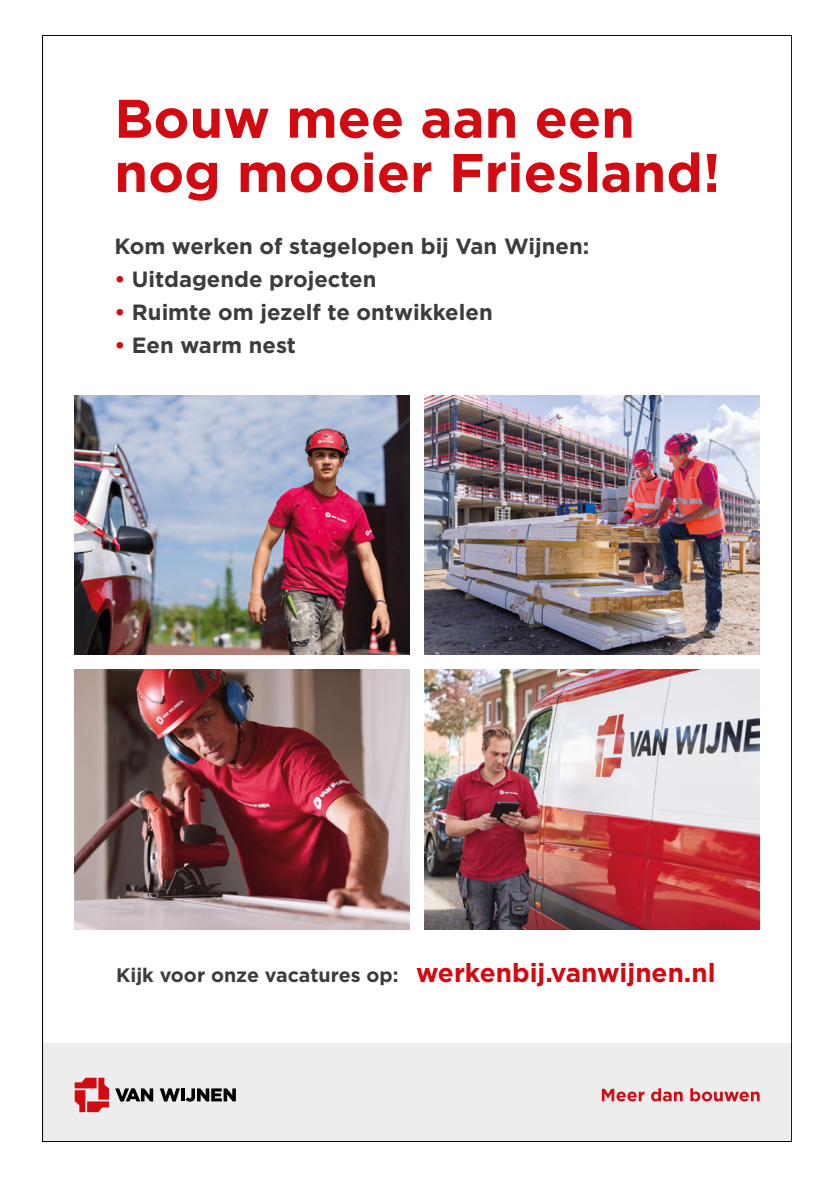
<style>
.page{position:relative;width:820px;height:1177px;background:#fff}
.page>*{position:absolute;margin:0;border:0;box-sizing:border-box;transform-origin:0 0}
.t1{font:700 54.2px/54.2px "Gotham";color:#d20a11}
.t2{font:700 22px "Gotham";color:#3c3c3b}
.t3{font:700 19.6px "Gotham";color:#3c3c3b}
.s1{color:#d20a11}
.s2{font-size:26.1px;color:#d20a11}
</style>
<div class="page">
<img style="left:45px;top:395px;width:744px;height:744px">
<h1 class="t1" style="left:114px;top:91px;width:607px">Bouw mee aan een nog mooier Friesland!</h1>
<p class="t2" style="left:114px;top:231px;width:476px">Kom werken of stagelopen bij Van Wijnen:</p>
<p class="t2" style="left:114px;top:264px;width:263px"><span class="s1">•</span> Uitdagende projecten</p>
<p class="t2" style="left:114px;top:297px;width:380px"><span class="s1">•</span> Ruimte om jezelf te ontwikkelen</p>
<p class="t2" style="left:114px;top:330px;width:183px"><span class="s1">•</span> Een warm nest</p>
<p class="t3" style="left:116px;top:962px;width:600px">Kijk voor onze vacatures op: <span class="s2">werkenbij.vanwijnen.nl</span></p>
</div>
